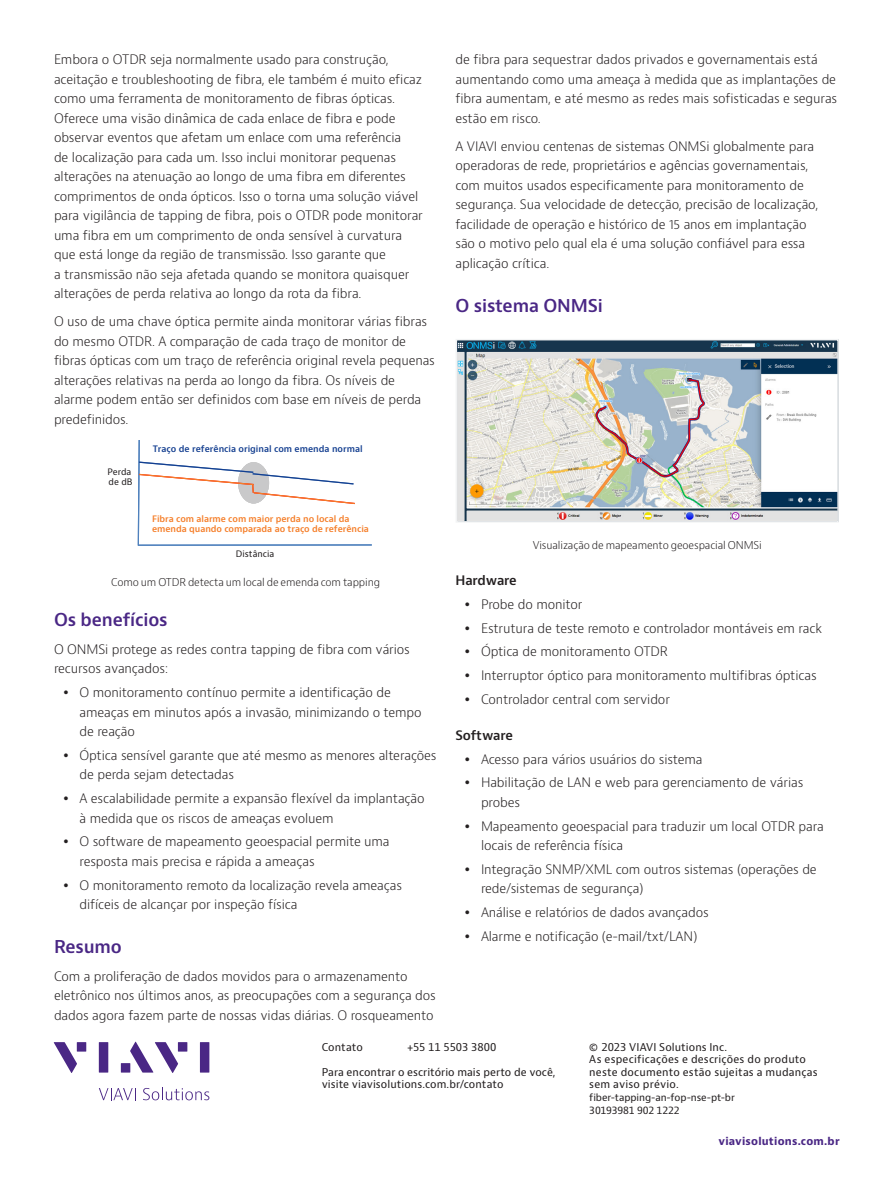
<style>
.page{position:relative;width:893px;height:1191px;background:#fff}
.page>*{position:absolute;margin:0;border:0;box-sizing:border-box;transform-origin:0 0}
.H2_Heading_Purple_12_16{font:600 17.25px "Bernino Sans";letter-spacing:-.01em;color:#4a2785}
.P_10_16{font:300 12.75px/19.5px "Bernino Sans";letter-spacing:-.01em;color:#231f20}
.H3_Heading_Level_3{font:600 12.75px "Bernino Sans";letter-spacing:-.015em;color:#231f20}
.t1{font:10.5px/12.6px "Bernino Sans";letter-spacing:.01em;color:#231f20}
.t2{font:300 10.5px "Bernino Sans";letter-spacing:-.01em;color:#231f20}
.t3{font:700 10.5px "Bernino Sans";letter-spacing:.02em;color:#4a2785}
.t4{font:9.75px/12.6px "Bernino Sans";letter-spacing:-.005em;color:#231f20}
.t5{font:600 8.7px/10.5px "Bernino Sans";letter-spacing:-.005em;color:#f57e29}
.t6{font:600 8.7px "Bernino Sans";color:#143f90}
.t7{font:8.7px/10.5px "Bernino Sans";color:#231f20}
</style>
<div class="page">
<svg style="left:54px;top:1042px;width:23px;height:31px"></svg>
<div style="left:77px;top:1042px;width:9px;height:9px;background:#4a2785"></div>
<div style="left:99px;top:1042px;width:9px;height:30px;background:#4a2785"></div>
<div style="left:178px;top:1042px;width:9px;height:9px;background:#4a2785"></div>
<div style="left:200px;top:1042px;width:9px;height:30px;background:#4a2785"></div>
<svg style="left:130px;top:1041px;width:48px;height:32px"></svg>
<div style="left:121px;top:1063px;width:9px;height:9px;background:#4a2785"></div>
<svg style="left:99px;top:1088px;width:37px;height:12px"></svg>
<svg style="left:143px;top:1087px;width:66px;height:13px"></svg>
<hr style="left:138px;top:544px;width:234px;height:2px;background:#4f81bd">
<svg style="left:138px;top:440px;width:217px;height:105px"></svg>
<img style="left:459px;top:342px;width:377px;height:177px">
<div style="left:456px;top:339px;width:383px;height:183px;border:2px solid #f2f3f4"></div>
<p class="P_10_16" style="left:54px;top:50px;width:370px">Embora o OTDR seja normalmente usado para construção, aceitação e troubleshooting de fibra, ele também é muito eficaz como uma ferramenta de monitoramento de fibras ópticas.<br>Oferece uma visão dinâmica de cada enlace de fibra e pode observar eventos que afetam um enlace com uma referência<br>de localização para cada um. Isso inclui monitorar pequenas alterações na atenuação ao longo de uma fibra em diferentes comprimentos de onda ópticos. Isso o torna uma solução viável para vigilância de tapping de fibra, pois o OTDR pode monitorar uma fibra em um comprimento de onda sensível à curvatura que está longe da região de transmissão. Isso garante que<br>a transmissão não seja afetada quando se monitora quaisquer alterações de perda relativa ao longo da rota da fibra.</p>
<p class="P_10_16" style="left:54px;top:312px;width:382px">O uso de uma chave óptica permite ainda monitorar várias fibras do mesmo OTDR. A comparação de cada traço de monitor de fibras ópticas com um traço de referência original revela pequenas alterações relativas na perda ao longo da fibra. Os níveis de alarme podem então ser definidos com base em níveis de perda predefinidos.</p>
<p class="t7" style="left:107px;top:466px;width:27px">Perda de dB</p>
<p class="t6" style="left:153px;top:443px;width:211px">Traço de referência original com emenda normal</p>
<p class="t5" style="left:152px;top:513px;width:218px">Fibra com alarme com maior perda no local da emenda quando comparada ao traço de referência</p>
<p class="t7" style="left:236px;top:549px;width:40px">Distância</p>
<p class="t2" style="left:111px;top:575px;width:270px">Como um OTDR detecta um local de emenda com tapping</p>
<p class="H2_Heading_Purple_12_16" style="left:54px;top:608px;width:115px">Os benefícios</p>
<p class="P_10_16" style="left:54px;top:639px;width:357px">O ONMSi protege as redes contra tapping de fibra com vários recursos avançados:</p>
<p class="P_10_16" style="left:80px;top:683px;width:344px">O monitoramento contínuo permite a identificação de ameaças em minutos após a invasão, minimizando o tempo de reação</p>
<p class="P_10_16" style="left:80px;top:745px;width:358px">Óptica sensível garante que até mesmo as menores alterações de perda sejam detectadas</p>
<p class="P_10_16" style="left:80px;top:789px;width:347px">A escalabilidade permite a expansão flexível da implantação à medida que os riscos de ameaças evoluem</p>
<p class="P_10_16" style="left:80px;top:832px;width:312px">O software de mapeamento geoespacial permite uma resposta mais precisa e rápida a ameaças</p>
<p class="P_10_16" style="left:80px;top:875px;width:324px">O monitoramento remoto da localização revela ameaças difíceis de alcançar por inspeção física</p>
<p class="H2_Heading_Purple_12_16" style="left:54px;top:935px;width:69px">Resumo</p>
<p class="P_10_16" style="left:54px;top:966px;width:383px">Com a proliferação de dados movidos para o armazenamento eletrônico nos últimos anos, as preocupações com a segurança dos dados agora fazem parte de nossas vidas diárias. O rosqueamento</p>
<p class="P_10_16" style="left:455px;top:50px;width:383px">de fibra para sequestrar dados privados e governamentais está aumentando como uma ameaça à medida que as implantações de fibra aumentam, e até mesmo as redes mais sofisticadas e seguras estão em risco.</p>
<p class="P_10_16" style="left:455px;top:137px;width:364px">A VIAVI enviou centenas de sistemas ONMSi globalmente para operadoras de rede, proprietários e agências governamentais, com muitos usados especificamente para monitoramento de segurança. Sua velocidade de detecção, precisão de localização, facilidade de operação e histórico de 15 anos em implantação são o motivo pelo qual ela é uma solução confiável para essa aplicação crítica.</p>
<p class="H2_Heading_Purple_12_16" style="left:455px;top:294px;width:149px">O sistema ONMSi</p>
<p class="t2" style="left:533px;top:538px;width:231px">Visualização de mapeamento geoespacial ONMSi</p>
<p class="H3_Heading_Level_3" style="left:455px;top:572px;width:63px">Hardware</p>
<p class="P_10_16" style="left:481px;top:594px;width:103px">Probe do monitor</p>
<p class="P_10_16" style="left:481px;top:618px;width:343px">Estrutura de teste remoto e controlador montáveis em rack</p>
<p class="P_10_16" style="left:481px;top:642px;width:188px">Óptica de monitoramento OTDR</p>
<p class="P_10_16" style="left:481px;top:666px;width:337px">Interruptor óptico para monitoramento multifibras ópticas</p>
<p class="P_10_16" style="left:481px;top:689px;width:190px">Controlador central com servidor</p>
<p class="H3_Heading_Level_3" style="left:455px;top:727px;width:59px">Software</p>
<p class="P_10_16" style="left:481px;top:749px;width:223px">Acesso para vários usuários do sistema</p>
<p class="P_10_16" style="left:481px;top:773px;width:324px">Habilitação de LAN e web para gerenciamento de várias probes</p>
<p class="P_10_16" style="left:481px;top:816px;width:344px">Mapeamento geoespacial para traduzir um local OTDR para locais de referência física</p>
<p class="P_10_16" style="left:481px;top:859px;width:337px">Integração SNMP/XML com outros sistemas (operações de rede/sistemas de segurança)</p>
<p class="P_10_16" style="left:481px;top:903px;width:229px">Análise e relatórios de dados avançados</p>
<p class="P_10_16" style="left:481px;top:926px;width:218px">Alarme e notificação (e-mail/txt/LAN)</p>
<p class="t1" style="left:322px;top:1040px;width:43px">Contato</p>
<p class="t1" style="left:407px;top:1040px;width:91px">+55 11 5503 3800</p>
<p class="t1" style="left:322px;top:1065px;width:235px">Para encontrar o escritório mais perto de você, visite viavisolutions.com.br/contato</p>
<p class="t1" style="left:589px;top:1040px;width:230px">© 2023 VIAVI Solutions Inc.<br>As especificações e descrições do produto neste documento estão sujeitas a mudanças sem aviso prévio.</p>
<p class="t4" style="left:589px;top:1091px;width:147px">fiber-tapping-an-fop-nse-pt-br<br>30193981 902 1222</p>
<p class="t3" style="left:718px;top:1134px;width:123px">viavisolutions.com.br</p>
</div>
